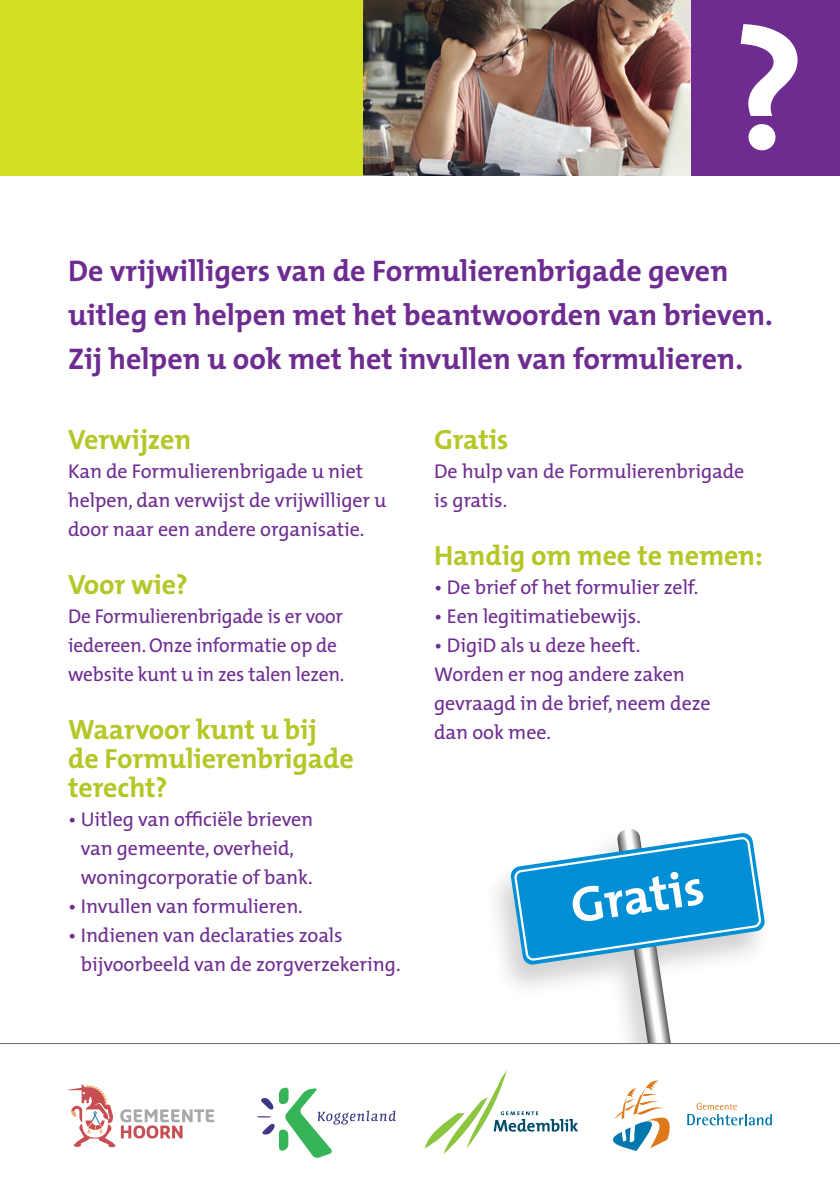
<style>
.page{position:relative;width:840px;height:1191px;background:#fff}
.page>*{position:absolute;margin:0;border:0;box-sizing:border-box;transform-origin:0 0}
.t1{font:700 50px "The Mix";color:#fff}
.t2{font:700 30px/44px "The Mix";color:#6e2c91}
.t3{font:700 28px/29px "The Mix";letter-spacing:-.005em;color:#b5c627}
.t4{font:20px/29px "The Mix";letter-spacing:-.005em;color:#6e2c91}
</style>
<div class="page">
<div style="left:0;top:0;width:383px;height:176px;background:#d4de23"></div>
<img style="left:363px;top:0;width:327px;height:176px">
<div style="left:690px;top:0;width:149px;height:176px;background:#6e2c91"></div>
<svg style="left:740px;top:24px;width:57px;height:126px"></svg>
<hr style="left:0;top:1043px;width:839px;height:1px;background:#6c6d70">
<svg style="left:256px;top:1087px;width:139px;height:70px"></svg>
<svg style="left:68px;top:1084px;width:146px;height:63px"></svg>
<svg style="left:424px;top:829px;width:347px;height:325px"></svg>
<p class="t2" style="left:68px;top:248px;width:706px">De vrijwilligers van de Formulierenbrigade geven uitleg en helpen met het beantwoorden van brieven.<br>Zij helpen u ook met het invullen van formulieren.</p>
<p class="t3" style="left:68px;top:424px;width:125px">Verwijzen</p>
<p class="t4" style="left:68px;top:456px;width:320px">Kan de Formulierenbrigade u niet helpen, dan verwijst de vrijwilliger u door naar een andere organisatie.</p>
<p class="t3" style="left:68px;top:569px;width:121px">Voor wie?</p>
<p class="t4" style="left:68px;top:601px;width:276px">De Formulierenbrigade is er voor</p>
<p class="t4" style="left:68px;top:630px;width:277px">iedereen. Onze informatie op de website kunt u in zes talen lezen.</p>
<p class="t3" style="left:68px;top:714px;width:287px">Waarvoor kunt u bij de Formulierenbrigade terecht?</p>
<p class="t4" style="left:81px;top:804px;width:234px;text-indent:-13px">• Uitleg van officiële brieven van gemeente, overheid, woningcorporatie of bank.</p>
<p class="t4" style="left:68px;top:891px;width:236px">• Invullen van formulieren.</p>
<p class="t4" style="left:81px;top:920px;width:321px;text-indent:-13px">• Indienen van declaraties zoals bijvoorbeeld van de zorgverzekering.</p>
<p class="t3" style="left:434px;top:424px;width:76px">Gratis</p>
<p class="t4" style="left:434px;top:456px;width:311px">De hulp van de Formulierenbrigade is gratis.</p>
<p class="t3" style="left:434px;top:540px;width:330px">Handig om mee te nemen:</p>
<p class="t4" style="left:434px;top:572px;width:265px">• De brief of het formulier zelf.</p>
<p class="t4" style="left:434px;top:601px;width:208px">• Een legitimatiebewijs.</p>
<p class="t4" style="left:434px;top:630px;width:208px">• DigiD als u deze heeft.</p>
<p class="t4" style="left:434px;top:659px;width:278px">Worden er nog andere zaken gevraagd in de brief, neem deze dan ook mee.</p>
<p class="t1" style="left:565px;top:864px;width:136px;rotate:-8deg">Gratis</p>
</div>
